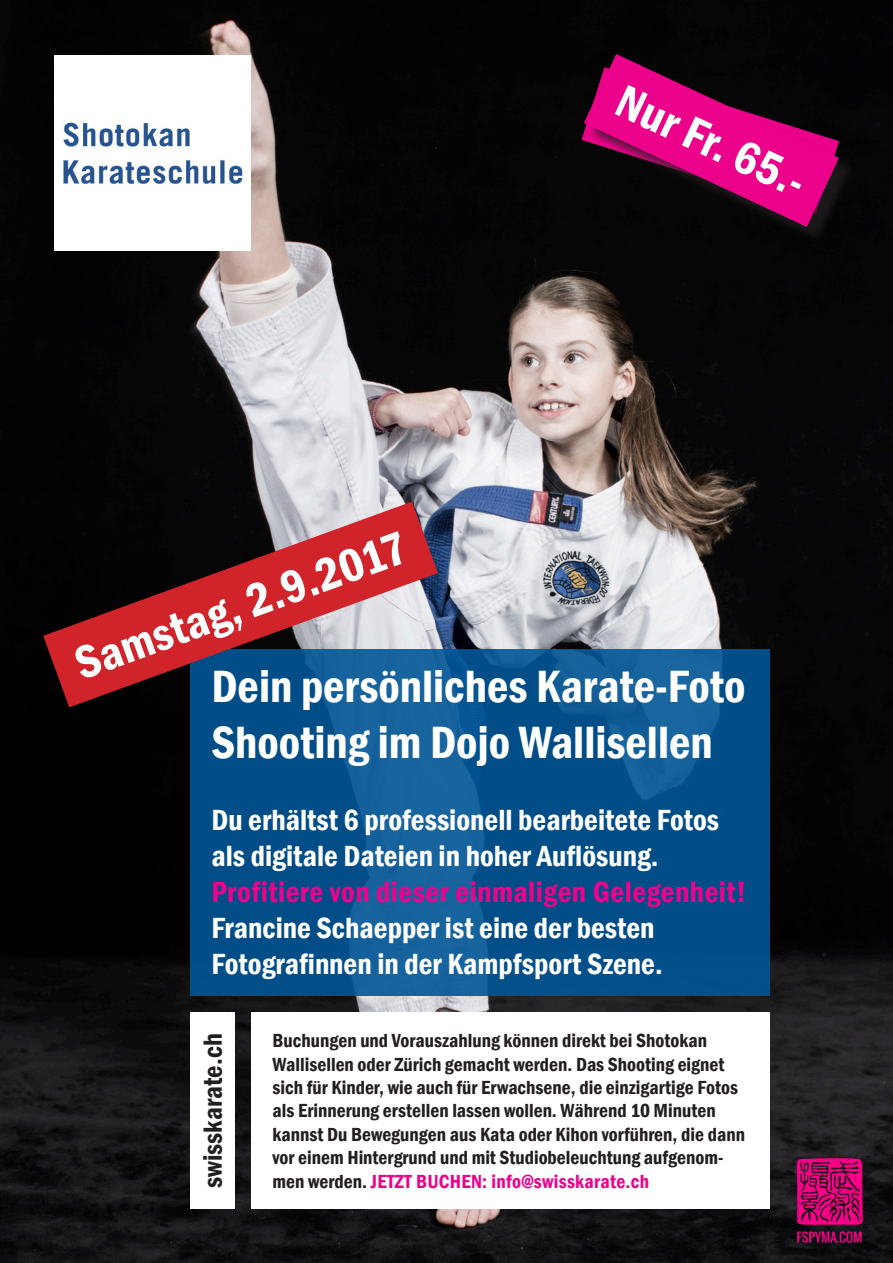
<style>
.page{position:relative;width:893px;height:1263px;background:#fff}
.page>*{position:absolute;margin:0;border:0;box-sizing:border-box;transform-origin:0 0}
.t1{font:600 condensed 48px "Franklin Gothic";color:#fff}
.t2{font:600 condensed 46.5px/55.8px "Franklin Gothic";color:#fff}
.t3{font:600 condensed 30px/36px "Franklin Gothic";color:#fff}
.t4{font:600 condensed 30px/36px "Franklin Gothic";letter-spacing:.015em;color:#ed028c}
.t5{font:600 condensed 27px "Franklin Gothic";color:#231f20}
.t6{font:600 condensed 19.5px/23.4px "Franklin Gothic";color:#231f20}
.s1{color:#fff}
.s2{color:#ed028c}
</style>
<div class="page">
<img style="left:0;top:0;width:893px;height:1263px">
<img style="left:54px;top:55px;width:196px;height:196px">
<svg style="left:190px;top:649px;width:580px;height:346px;background:#07538e"></svg>
<div style="left:251px;top:1012px;width:519px;height:197px;background:#fff"></div>
<svg style="left:43px;top:502px;width:395px;height:205px;background:#6c3947"></svg>
<div style="left:190px;top:1012px;width:45px;height:197px;background:#fff"></div>
<div style="left:587px;top:57px;width:270px;height:188px;background:#060606"></div>
<svg style="left:582px;top:54px;width:257px;height:173px"></svg>
<p class="t1" style="left:632px;top:69px;width:205px;rotate:25deg">Nur Fr. 65.-</p>
<p class="t1" style="left:66px;top:635px;width:351px;rotate:-20deg">Samstag, 2.9.2017</p>
<p class="t2" style="left:212px;top:658px;width:536px">Dein persönliches Karate-Foto<br>Shooting im Dojo Wallisellen</p>
<p class="t3" style="left:212px;top:802px;width:509px">Du erhältst 6 professionell bearbeitete Fotos als digitale Dateien in hoher Auflösung.</p>
<p class="t4" style="left:212px;top:874px;width:536px">Profitiere von dieser einmaligen Gelegenheit!<br><span class="s1">Francine Schaepper ist eine der besten</span></p>
<p class="t3" style="left:212px;top:946px;width:453px">Fotografinnen in der Kampfsport Szene.</p>
<p class="t5" style="left:195px;top:1188px;width:156px;rotate:-90deg">swisskarate.ch</p>
<p class="t6" style="left:273px;top:1029px;width:436px">Buchungen und Vorauszahlung können direkt bei Shotokan</p>
<p class="t6" style="left:273px;top:1052px;width:474px">Wallisellen oder Zürich gemacht werden. Das Shooting eignet sich für Kinder, wie auch für Erwachsene, die einzigartige Fotos als Erinnerung erstellen lassen wollen. Während 10 Minuten kannst Du Bewegungen aus Kata oder Kihon vorführen, die dann vor einem Hintergrund und mit Studiobeleuchtung aufgenom&shy;men werden. <span class="s2">JETZT BUCHEN: info@swisskarate.ch</span></p>
</div>
